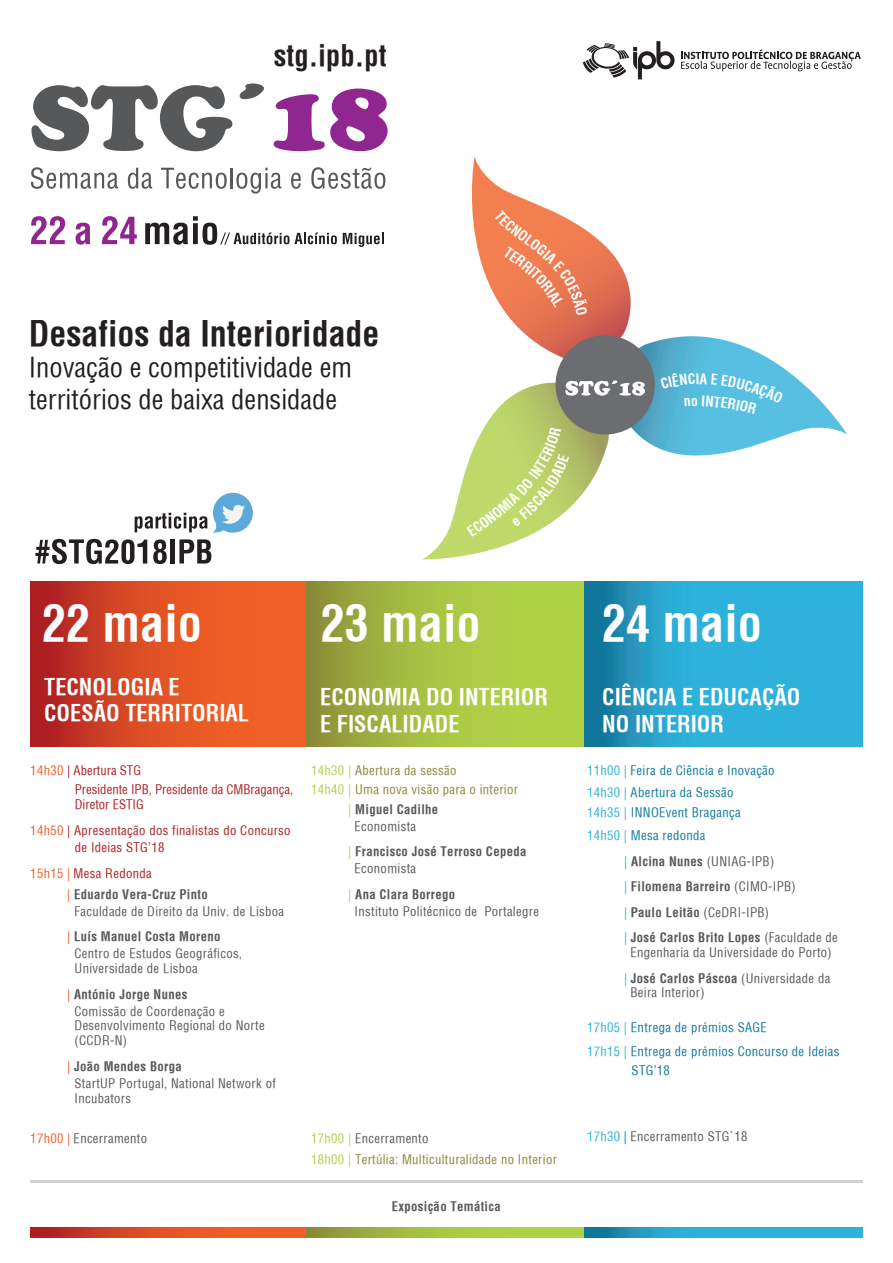
<style>
.page{position:relative;width:893px;height:1263px;background:#fff}
.page>*{position:absolute;margin:0;border:0;box-sizing:border-box;transform-origin:0 0}
.t1{font:700 condensed 48.45px "Helvetica";color:#fff}
.t2{font:700 condensed 33.9px "Helvetica";color:#231f20}
.t3{font:700 condensed 28.65px "Helvetica";color:#231f20}
.t4{font:26.55px/31.8px "Helvetica Condensed";color:#231f20}
.t5{font:700 condensed 22.35px/26.7px "Helvetica";color:#fff}
.t6{font:12.75px/14.9px "Helvetica Condensed";letter-spacing:.025em;color:#57585a}
.t7{font:700 condensed 12.75px/25.5px "Helvetica";letter-spacing:.025em;color:#57585a}
.t8{font:12.75px/23.9px "Helvetica Condensed";letter-spacing:.025em;color:#11769c}
.t9{font:12.75px/21.1px "Helvetica Condensed";letter-spacing:.025em;color:#888637}
.t10{font:12.75px/26px "Helvetica Condensed";letter-spacing:.025em;color:#ae1f23}
.t11{font:12.75px/19.6px "Helvetica Condensed";color:#ae1f23}
.s1{color:#f05f25}
.s2{font-family:"Helvetica Condensed";font-weight:400;font-stretch:normal;color:#f05f25}
.s3{color:#aed146}
.s4{font-family:"Helvetica Condensed";font-weight:400;font-stretch:normal;color:#aed146}
.s5{color:#57585a}
.s6{color:#2eb1db}
.s7{font-family:"Helvetica Condensed";font-weight:400;font-stretch:normal;color:#2eb1db}
.s8{font-family:"Helvetica Condensed";font-weight:400;font-stretch:normal}
.s9{font-family:"Helvetica";font-weight:700;font-stretch:condensed;color:#2eb1db}
</style>
<div class="page">
<svg style="left:30px;top:581px;width:277px;height:165px;background:#da4b24"></svg>
<svg style="left:681px;top:49px;width:180px;height:22px"></svg>
<svg style="left:583px;top:41px;width:92px;height:38px"></svg>
<svg style="left:307px;top:581px;width:278px;height:165px;background:#a3bd42"></svg>
<svg style="left:585px;top:581px;width:278px;height:165px;background:#29a6cf"></svg>
<svg style="left:31px;top:167px;width:87px;height:22px"></svg>
<svg style="left:128px;top:168px;width:24px;height:21px"></svg>
<svg style="left:161px;top:168px;width:66px;height:21px"></svg>
<hr style="left:230px;top:168px;width:3px;height:20px;background:#57585a">
<svg style="left:236px;top:168px;width:45px;height:26px"></svg>
<svg style="left:291px;top:173px;width:10px;height:16px"></svg>
<svg style="left:311px;top:167px;width:74px;height:22px"></svg>
<svg style="left:31px;top:85px;width:201px;height:66px"></svg>
<svg style="left:240px;top:83px;width:24px;height:16px"></svg>
<svg style="left:274px;top:89px;width:114px;height:62px"></svg>
<svg style="left:343px;top:233px;width:41px;height:14px"></svg>
<hr style="left:171px;top:539px;width:4px;height:24px;background:#231f20">
<svg style="left:179px;top:539px;width:32px;height:24px"></svg>
<svg style="left:35px;top:539px;width:112px;height:25px"></svg>
<svg style="left:153px;top:539px;width:14px;height:25px"></svg>
<svg style="left:135px;top:493px;width:118px;height:40px"></svg>
<svg style="left:31px;top:216px;width:34px;height:28px"></svg>
<svg style="left:76px;top:223px;width:14px;height:22px"></svg>
<svg style="left:102px;top:216px;width:35px;height:28px"></svg>
<svg style="left:145px;top:216px;width:192px;height:29px"></svg>
<svg style="left:30px;top:1228px;width:277px;height:9px;background:#da4b24"></svg>
<svg style="left:307px;top:1228px;width:278px;height:9px;background:#a3bd42"></svg>
<svg style="left:585px;top:1228px;width:278px;height:9px;background:#29a6cf"></svg>
<hr style="left:30px;top:1181px;width:279px;height:2px;background:#d1d2d4">
<hr style="left:307px;top:1181px;width:278px;height:2px;background:#d1d2d4">
<hr style="left:585px;top:1181px;width:278px;height:2px;background:#d1d2d4">
<svg style="left:423px;top:157px;width:424px;height:402px"></svg>
<h3 class="t3" style="left:274px;top:37px;width:114px">stg.ipb.pt</h3>
<h2 class="t2" style="left:29px;top:312px;width:352px">Desafios da Interioridade</h2>
<h3 class="t4" style="left:29px;top:352px;width:325px">Inovação e competitividade em territórios de baixa densidade</h3>
<h1 class="t1" style="left:42px;top:593px;width:161px">22 maio</h1>
<h1 class="t1" style="left:321px;top:593px;width:161px">23 maio</h1>
<h3 class="t5" style="left:44px;top:673px;width:206px">TECNOLOGIA E<br>COESÃO TERRITORIAL</h3>
<h3 class="t5" style="left:602px;top:683px;width:200px">CIÊNCIA E EDUCAÇÃO<br>NO INTERIOR</h3>
<h1 class="t1" style="left:602px;top:593px;width:161px">24 maio</h1>
<h1 class="t1" style="left:345px;top:598px;width:26px">7</h1>
<h3 class="t5" style="left:320px;top:683px;width:229px">ECONOMIA DO INTERIOR<br>E FISCALIDADE</h3>
<p class="t11" style="left:75px;top:760px;width:220px;text-indent:-45px"><span class="s1">14h30</span> | Abertura STG<br>Presidente IPB, Presidente da CMBragança,</p>
<p class="t10" style="left:30px;top:791px;width:262px;text-indent:45px">Diretor ESTIG<br><span class="s1">14h50</span> | Apresentação dos finalistas do Concurso</p>
<p class="t10" style="left:75px;top:834px;width:91px">de Ideias STG’18</p>
<p class="t10" style="left:30px;top:861px;width:123px"><span class="s1">15h15 |</span> Mesa Redonda</p>
<p class="t7" style="left:67px;top:881px;width:142px"><span class="s2">|</span> Eduardo Vera-Cruz Pinto</p>
<p class="t6" style="left:75px;top:904px;width:211px">Faculdade de Direito da Univ. de Lisboa</p>
<p class="t7" style="left:67px;top:924px;width:155px"><span class="s2">|</span> Luís Manuel Costa Moreno</p>
<p class="t6" style="left:75px;top:946px;width:169px">Centro de Estudos Geográficos,<br>Universidade de Lisboa</p>
<p class="t7" style="left:67px;top:981px;width:122px"><span class="s2">|</span> António Jorge Nunes</p>
<p class="t6" style="left:75px;top:1003px;width:192px">Comissão de Coordenação e<br>Desenvolvimento Regional do Norte (CCDR-N)</p>
<p class="t7" style="left:67px;top:1053px;width:116px"><span class="s2">|</span> João Mendes Borga</p>
<p class="t6" style="left:75px;top:1075px;width:203px">StartUP Portugal, National Network of<br>Incubators</p>
<p class="t6" style="left:30px;top:1130px;width:118px"><span class="s1">17h00 |</span> Encerramento</p>
<p class="t9" style="left:311px;top:760px;width:208px;line-height:19.6px"><span class="s3">14h30 |</span> Abertura da sessão<br><span class="s3">14h40 |</span> Uma nova visão para o interior</p>
<p class="t7" style="left:348px;top:796px;width:92px"><span class="s4">|</span> Miguel Cadilhe</p>
<p class="t6" style="left:355px;top:819px;width:63px">Economista</p>
<p class="t7" style="left:348px;top:839px;width:180px"><span class="s4">|</span> Francisco José Terroso Cepeda</p>
<p class="t6" style="left:355px;top:861px;width:63px">Economista</p>
<p class="t7" style="left:348px;top:881px;width:108px"><span class="s4">|</span> Ana Clara Borrego</p>
<p class="t6" style="left:355px;top:903px;width:186px">Instituto Politécnico de Portalegre</p>
<p class="t9" style="left:311px;top:1127px;width:247px"><span class="s3">17h00 |</span> <span class="s5">Encerramento<br></span><span class="s3">18h00 |</span> Tertúlia: Multiculturalidade no Interior</p>
<p class="t7" style="left:392px;top:1193px;width:110px">Exposição Temática</p>
<p class="t8" style="left:587px;top:759px;width:189px;line-height:22.4px"><span class="s6">11h00 |</span> Feira de Ciência e Inovação<br><span class="s6">14h30 |</span> Abertura da Sessão</p>
<p class="t8" style="left:587px;top:800px;width:155px"><span class="s6">14h35 |</span> INNOEvent Bragança<br><span class="s6">14h50 |</span> Mesa redonda</p>
<p class="t7" style="left:624px;top:848px;width:215px"><span class="s7">|</span> Alcina Nunes <span class="s8">(UNIAG-IPB)<br></span><span class="s7">|</span> Filomena Barreiro <span class="s8">(CIMO-IPB)<br></span><span class="s7">|</span> Paulo Leitão <span class="s8">(CeDRI-IPB)<br></span><span class="s7">|</span> José Carlos Brito Lopes <span class="s8">(Faculdade de</span></p>
<p class="t6" style="left:630px;top:945px;width:203px">Engenharia da Universidade do Porto)</p>
<p class="t7" style="left:624px;top:965px;width:208px"><span class="s7">|</span> José Carlos Páscoa <span class="s8">(Universidade da</span></p>
<p class="t6" style="left:630px;top:985px;width:76px">Beira Interior)</p>
<p class="t8" style="left:587px;top:1015px;width:254px"><span class="s6">17h05 |</span> Entrega de prémios SAGE<br><span class="s6">17h15 |</span> Entrega de prémios Concurso de Ideias</p>
<p class="t8" style="left:632px;top:1058px;width:40px">STG’18</p>
<p class="t6" style="left:587px;top:1129px;width:162px"><span class="s6">17h30</span> <span class="s9">|</span> Encerramento STG`18</p>
</div>
